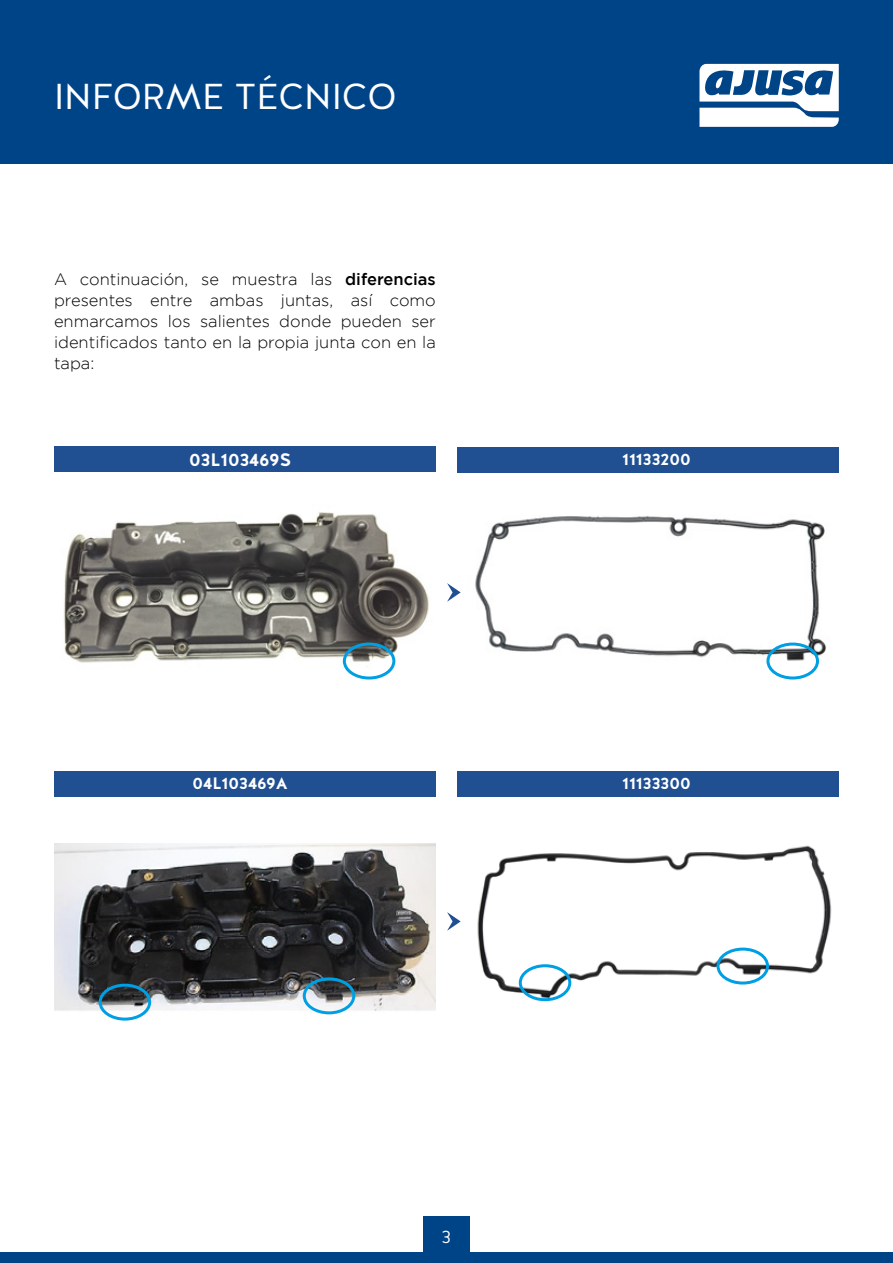
<style>
.page{position:relative;width:893px;height:1263px;background:#fff}
.page>*{position:absolute;margin:0;border:0;box-sizing:border-box;transform-origin:0 0}
.t1{font:36px "Halis GR";color:#fff}
.t2{font:700 18px "Halis GR";color:#fff}
.t3{font:18px "Halis GR";color:#fff}
.t4{font:300 16.5px/21px "Gotham";color:#000;text-align:justify}
.t5{font:700 16.5px "Halis GR";color:#fff}
.s1{font-weight:500}
</style>
<div class="page">
<div style="left:0;top:0;width:893px;height:163px;background:#048"></div>
<svg style="left:699px;top:64px;width:140px;height:63px"></svg>
<div style="left:0;top:1252px;width:893px;height:11px;background:#048"></div>
<div style="left:423px;top:1216px;width:47px;height:46px;background:#048"></div>
<img style="left:54px;top:843px;width:382px;height:178px">
<img style="left:54px;top:446px;width:382px;height:234px">
<img style="left:477px;top:845px;width:355px;height:157px">
<img style="left:475px;top:516px;width:352px;height:163px">
<div style="left:54px;top:447px;width:382px;height:25px;background:#205092"></div>
<div style="left:54px;top:771px;width:382px;height:25px;background:#205092"></div>
<div style="left:457px;top:447px;width:382px;height:26px;background:#205092"></div>
<div style="left:457px;top:771px;width:382px;height:25px;background:#205092"></div>
<div style="left:343px;top:642px;width:52px;height:37px;border:3px solid #009fe3;border-radius:50%"></div>
<div style="left:766px;top:642px;width:53px;height:37px;border:3px solid #009fe3;border-radius:50%"></div>
<div style="left:99px;top:984px;width:52px;height:36px;border:3px solid #009fe3;border-radius:50%"></div>
<div style="left:303px;top:977px;width:52px;height:37px;border:3px solid #009fe3;border-radius:50%"></div>
<div style="left:519px;top:964px;width:52px;height:37px;border:3px solid #009fe3;border-radius:50%"></div>
<div style="left:716px;top:947px;width:53px;height:37px;border:3px solid #009fe3;border-radius:50%"></div>
<svg style="left:447px;top:583px;width:14px;height:19px"></svg>
<svg style="left:447px;top:912px;width:14px;height:19px"></svg>
<h1 class="t1" style="left:54px;top:73px;width:344px">INFORME TÉCNICO</h1>
<p class="t4" style="left:54px;top:268px;width:383px">A continuación, se muestra las <span class="s1">diferencias </span>presentes entre ambas juntas, así como enmarcamos los salientes donde pueden ser identificados tanto en la propia junta con en la tapa:</p>
<p class="t2" style="left:189px;top:448px;width:104px">03L103469S</p>
<p class="t5" style="left:193px;top:773px;width:97px">04L103469A</p>
<p class="t5" style="left:622px;top:449px;width:70px">11133200</p>
<p class="t5" style="left:622px;top:773px;width:70px">11133300</p>
<p class="t3" style="left:442px;top:1225px;width:11px">3</p>
</div>
